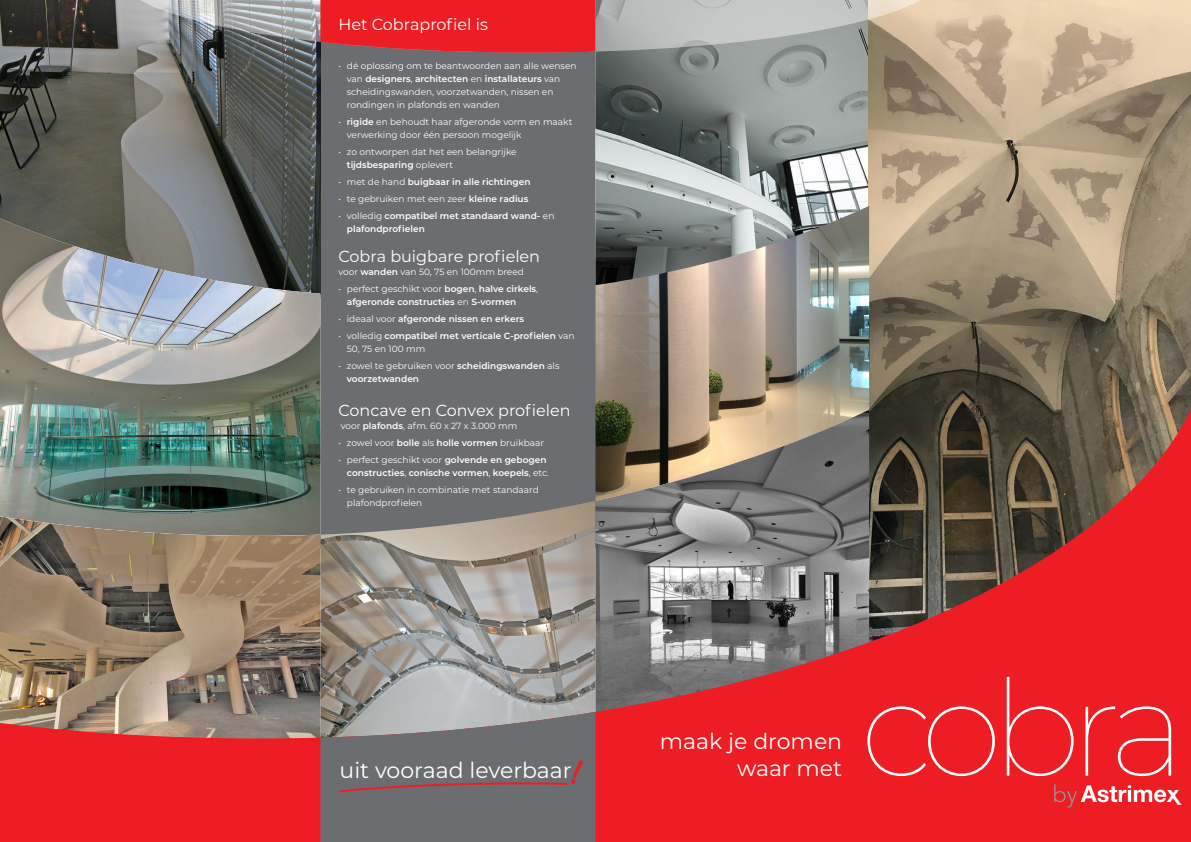
<style>
.page{position:relative;width:1191px;height:842px;background:#fff}
.page>*{position:absolute;margin:0;border:0;box-sizing:border-box;transform-origin:0 0}
.t1{font:34px "Brush Script Std";color:#ee1d23}
.t2{font:22px "Montserrat";color:#fff}
.t3{font:16px "Montserrat";color:#fff}
.t4{font:9px/13px "Montserrat";color:#fff}
.t5{font:600 9px/13px "Montserrat";color:#fff}
.s1{font-weight:600}
.s2{font-weight:400}
</style>
<div class="page">
<div style="left:320px;top:0;width:275px;height:547px;background:#6c6d70"></div>
<img style="left:595px;top:53px;width:273px;height:153px">
<img style="left:868px;top:0;width:323px;height:394px">
<img style="left:595px;top:206px;width:274px;height:188px">
<img style="left:0;top:0;width:320px;height:214px">
<img style="left:0;top:218px;width:320px;height:176px">
<svg style="left:119px;top:0;width:822px;height:53px"></svg>
<svg style="left:320px;top:0;width:275px;height:53px"></svg>
<img style="left:0;top:394px;width:1191px;height:448px">
<svg style="left:1054px;top:784px;width:127px;height:23px"></svg>
<svg style="left:867px;top:706px;width:128px;height:70px"></svg>
<svg style="left:1006px;top:677px;width:67px;height:99px"></svg>
<svg style="left:1085px;top:706px;width:86px;height:70px"></svg>
<svg style="left:320px;top:712px;width:275px;height:130px"></svg>
<p class="t3" style="left:338px;top:13px;width:151px">Het Cobraprofiel is</p>
<p class="t4" style="left:347px;top:59px;width:231px;text-indent:-9px">• dé oplossing om te beantwoorden aan alle wensen van <span class="s1">designers</span>, <span class="s1">architecten</span> en <span class="s1">installateurs</span> van scheidingswanden, voorzetwanden, nissen en rondingen in plafonds en wanden</p>
<p class="t4" style="left:347px;top:115px;width:227px;text-indent:-9px">• <span class="s1">rigide</span> en behoudt haar afgeronde vorm en maakt verwerking door één persoon mogelijk</p>
<p class="t4" style="left:347px;top:145px;width:171px;text-indent:-9px">• zo ontworpen dat het een belangrijke <span class="s1">tijdsbesparing</span> oplevert</p>
<p class="t5" style="left:338px;top:175px;width:194px"><span class="s2">• met de hand</span> buigbaar in alle richtingen</p>
<p class="t4" style="left:338px;top:192px;width:191px">• te gebruiken met een zeer <span class="s1">kleine radius</span></p>
<p class="t5" style="left:347px;top:209px;width:209px;text-indent:-9px"><span class="s2">• volledig</span> compatibel met standaard wand- <span class="s2">en </span>plafondprofielen</p>
<p class="t3" style="left:338px;top:245px;width:203px">Cobra buigbare profielen</p>
<p class="t4" style="left:338px;top:265px;width:187px">voor <span class="s1">wanden</span> van 50, 75 en 100mm breed</p>
<p class="t5" style="left:347px;top:282px;width:193px;text-indent:-9px"><span class="s2">• perfect geschikt voor</span> bogen<span class="s2">,</span> halve cirkels<span class="s2">, </span>afgeronde constructies <span class="s2">en</span> S-vormen</p>
<p class="t5" style="left:338px;top:312px;width:187px"><span class="s2">• ideaal voor</span> afgeronde nissen en erkers</p>
<p class="t5" style="left:347px;top:329px;width:229px;text-indent:-9px"><span class="s2">• volledig</span> compatibel met verticale C-profielen <span class="s2">van<br>50, 75 en 100 mm</span></p>
<p class="t5" style="left:347px;top:359px;width:214px;text-indent:-9px"><span class="s2">• zowel te gebruiken voor</span> scheidingswanden <span class="s2">als </span>voorzetwanden</p>
<p class="t3" style="left:338px;top:399px;width:234px">Concave en Convex profielen</p>
<p class="t4" style="left:341px;top:419px;width:178px">voor <span class="s1">plafonds</span>, afm. 60 x 27 x 3.000 mm</p>
<p class="t4" style="left:338px;top:436px;width:207px">• zowel voor <span class="s1">bolle</span> als <span class="s1">holle vormen</span> bruikbaar</p>
<p class="t5" style="left:338px;top:453px;width:212px;text-align:right"><span class="s2">• perfect geschikt voor</span> golvende en gebogen constructies<span class="s2">,</span> conische vormen<span class="s2">,</span> koepels<span class="s2">, etc.</span></p>
<p class="t4" style="left:347px;top:483px;width:193px;text-indent:-9px">• te gebruiken in combinatie met standaard plafondprofielen</p>
<p class="t2" style="left:660px;top:726px;width:184px">maak je dromen</p>
<p class="t1" style="left:569px;top:754px;width:15px">!</p>
<p class="t2" style="left:339px;top:755px;width:234px">uit vooraad leverbaar</p>
<p class="t2" style="left:737px;top:753px;width:107px">waar met</p>
</div>
